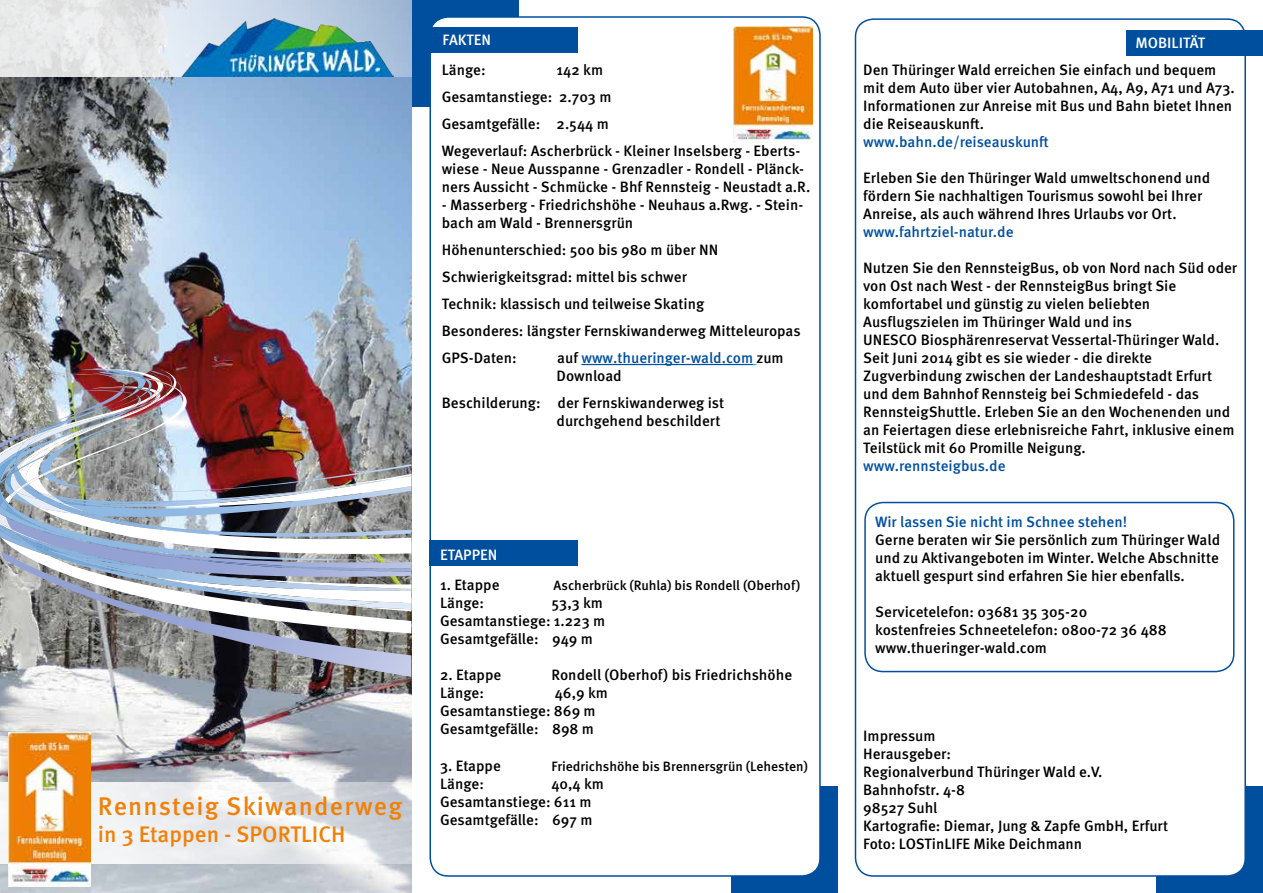
<style>
.page{position:relative;width:1263px;height:893px;background:#fff}
.page>*{position:absolute;margin:0;border:0;box-sizing:border-box;transform-origin:0 0}
.t1{font:500 25.5px "Meta Pro";letter-spacing:.045em;color:#f08108}
.t2{font:500 22.5px "Meta Pro";color:#f08108}
.t3{font:500 15px/18px "Meta Pro";color:#000}
.t4{font:500 15px/18px "Meta Pro";color:#004f9f}
.t5{font:500 15px "Meta Pro";color:#fff}
.t6{font:500 13.5px "Meta Pro";color:#000}
.s1{color:#000}
</style>
<div class="page">
<div style="left:412px;top:0;width:107px;height:106px;background:#004f9f"></div>
<div style="left:1157px;top:787px;width:106px;height:106px;background:#004f9f"></div>
<div style="left:731px;top:787px;width:107px;height:106px;background:#004f9f"></div>
<div style="left:430px;top:17px;width:390px;height:859px;background:#fff;border-radius:18px"></div>
<div style="left:429px;top:16px;width:392px;height:861px;border:2px solid #004f9f;border-radius:18px"></div>
<div style="left:855px;top:19px;width:390px;height:857px;background:#fff;border-radius:18px"></div>
<div style="left:855px;top:18px;width:391px;height:859px;border:2px solid #004f9f;border-radius:18px"></div>
<div style="left:429px;top:28px;width:149px;height:25px;background:#004f9f"></div>
<div style="left:1127px;top:30px;width:136px;height:25px;background:#004f9f"></div>
<img style="left:0;top:76px;width:411px;height:817px">
<svg style="left:0;top:783px;width:411px;height:81px"></svg>
<img style="left:8px;top:733px;width:82px;height:153px">
<svg style="left:0;top:0;width:411px;height:76px;background:#d9dfe6"></svg>
<img style="left:182px;top:19px;width:211px;height:57px">
<img style="left:40px;top:372px;width:371px;height:49px">
<img style="left:5px;top:390px;width:48px;height:11px">
<img style="left:0;top:421px;width:411px;height:156px">
<img style="left:111px;top:362px;width:65px;height:5px">
<img style="left:404px;top:516px;width:7px;height:21px">
<img style="left:98px;top:484px;width:91px;height:19px">
<img style="left:59px;top:482px;width:39px;height:21px">
<img style="left:51px;top:482px;width:8px;height:21px">
<img style="left:51px;top:392px;width:136px;height:80px">
<img style="left:0;top:517px;width:6px;height:5px">
<img style="left:1px;top:551px;width:410px;height:126px">
<img style="left:0;top:401px;width:151px;height:81px">
<img style="left:6px;top:503px;width:398px;height:57px">
<img style="left:51px;top:506px;width:59px;height:11px">
<img style="left:6px;top:517px;width:115px;height:14px">
<svg style="left:0;top:464px;width:51px;height:53px"></svg>
<img style="left:45px;top:403px;width:92px;height:30px">
<img style="left:0;top:412px;width:120px;height:52px">
<img style="left:18px;top:433px;width:27px;height:19px">
<img style="left:27px;top:529px;width:40px;height:2px">
<img style="left:0;top:522px;width:14px;height:3px">
<img style="left:153px;top:590px;width:258px;height:21px">
<img style="left:349px;top:602px;width:62px;height:7px">
<img style="left:262px;top:595px;width:119px;height:11px">
<img style="left:190px;top:590px;width:85px;height:6px">
<img style="left:74px;top:367px;width:107px;height:54px">
<img style="left:62px;top:414px;width:34px;height:11px">
<img style="left:0;top:434px;width:36px;height:16px">
<img style="left:34px;top:424px;width:30px;height:11px">
<img style="left:37px;top:574px;width:33px;height:3px">
<img style="left:27px;top:569px;width:43px;height:5px">
<img style="left:0;top:525px;width:18px;height:4px">
<img style="left:0;top:543px;width:14px;height:12px">
<img style="left:10px;top:543px;width:4px;height:7px">
<img style="left:0;top:529px;width:27px;height:14px">
<img style="left:70px;top:555px;width:341px;height:35px">
<img style="left:14px;top:531px;width:147px;height:38px">
<svg style="left:0;top:527px;width:16px;height:10px"></svg>
<hr style="left:581px;top:364px;width:172px;height:1px;background:#004f9f">
<img style="left:733px;top:27px;width:79px;height:115px">
<div style="left:429px;top:541px;width:149px;height:25px;background:#004f9f"></div>
<div style="left:864px;top:502px;width:370px;height:170px;border:2px solid #004f9f;border-radius:18px"></div>
<h1 class="t1" style="left:98px;top:787px;width:306px">Rennsteig Skiwanderweg</h1>
<h2 class="t2" style="left:98px;top:817px;width:249px">in 3 Etappen - SPORTLICH</h2>
<p class="t5" style="left:443px;top:28px;width:50px">FAKTEN</p>
<p class="t5" style="left:1135px;top:31px;width:71px">MOBILITÄT</p>
<p class="t3" style="left:442px;top:55px;width:360px;line-height:27px;text-indent:115px">142 km<br>Gesamtanstiege: 2.703 m<br>Gesamtgefälle: 2.544 m<br>Wegeverlauf: Ascherbrück - Kleiner Inselsberg - Eberts-</p>
<p class="t3" style="left:442px;top:159px;width:370px">wiese - Neue Ausspanne - Grenzadler - Rondell - Plänck&shy;ners Aussicht - Schmücke - Bhf Rennsteig - Neustadt a.R.</p>
<p class="t3" style="left:442px;top:195px;width:363px">- Masserberg - Friedrichshöhe - Neuhaus a.Rwg. - Stein&shy;bach am Wald - Brennersgrün</p>
<p class="t3" style="left:442px;top:235px;width:360px;line-height:27px">Höhenunterschied: 500 bis 980 m über NN Schwierigkeitsgrad: mittel bis schwer<br>Technik: klassisch und teilweise Skating<br>Besonderes: längster Fernskiwanderweg Mitteleuropas GPS-Daten:</p>
<p class="t3" style="left:442px;top:60px;width:45px">Länge:</p>
<p class="t4" style="left:557px;top:348px;width:229px"><span class="s1">auf</span> www.thueringer-wald.com <span class="s1">zum<br>Download</span></p>
<p class="t3" style="left:442px;top:393px;width:284px;text-align:right">Beschilderung: der Fernskiwanderweg ist durchgehend beschildert</p>
<p class="t5" style="left:440px;top:543px;width:59px">ETAPPEN</p>
<p class="t3" style="left:440px;top:575px;width:61px">1. Etappe</p>
<p class="t6" style="left:554px;top:575px;width:248px">Ascherbrück (Ruhla) bis Rondell (Oberhof)</p>
<p class="t3" style="left:440px;top:593px;width:45px">Länge:</p>
<p class="t3" style="left:440px;top:593px;width:167px;text-indent:111px">53,3 km<br>Gesamtanstiege: 1.223 m<br>Gesamtgefälle: 949 m</p>
<p class="t3" style="left:440px;top:665px;width:63px">2. Etappe</p>
<p class="t3" style="left:551px;top:665px;width:242px">Rondell (Oberhof) bis Friedrichshöhe</p>
<p class="t3" style="left:440px;top:683px;width:45px">Länge:</p>
<p class="t3" style="left:440px;top:683px;width:169px;text-indent:115px">46,9 km<br>Gesamtanstiege: 869 m<br>Gesamtgefälle: 898 m</p>
<p class="t3" style="left:440px;top:755px;width:62px">3. Etappe</p>
<p class="t6" style="left:551px;top:755px;width:258px">Friedrichshöhe bis Brennersgrün (Lehesten)</p>
<p class="t3" style="left:440px;top:773px;width:45px">Länge:</p>
<p class="t3" style="left:440px;top:773px;width:165px;text-indent:111px">40,4 km<br>Gesamtanstiege: 611 m<br>Gesamtgefälle: 697 m</p>
<p class="t3" style="left:863px;top:60px;width:373px">Den Thüringer Wald erreichen Sie einfach und bequem mit dem Auto über vier Autobahnen, A4, A9, A71 und A73.<br>Informationen zur Anreise mit Bus und Bahn bietet Ihnen die Reiseauskunft.</p>
<p class="t4" style="left:863px;top:132px;width:187px">www.bahn.de/reiseauskunft</p>
<p class="t3" style="left:863px;top:168px;width:348px">Erleben Sie den Thüringer Wald umweltschonend und fördern Sie nachhaltigen Tourismus sowohl bei Ihrer<br>Anreise, als auch während Ihres Urlaubs vor Ort.</p>
<p class="t4" style="left:863px;top:222px;width:152px">www.fahrtziel-natur.de</p>
<p class="t3" style="left:863px;top:258px;width:375px">Nutzen Sie den RennsteigBus, ob von Nord nach Süd oder von Ost nach West - der RennsteigBus bringt Sie komfortabel und günstig zu vielen beliebten Ausflugszielen im Thüringer Wald und ins<br>UNESCO Biosphärenreservat Vessertal-Thüringer Wald.<br>Seit Juni 2014 gibt es sie wieder - die direkte Zugverbindung zwischen der Landeshauptstadt Erfurt und dem Bahnhof Rennsteig bei Schmiedefeld - das RennsteigShuttle. Erleben Sie an den Wochenenden und an Feiertagen diese erlebnisreiche Fahrt, inklusive einem Teilstück mit 60 Promille Neigung.</p>
<p class="t4" style="left:863px;top:456px;width:144px">www.rennsteigbus.de</p>
<p class="t4" style="left:875px;top:512px;width:253px">Wir lassen Sie nicht im Schnee stehen!</p>
<p class="t3" style="left:875px;top:530px;width:346px;text-align:justify">Gerne beraten wir Sie persönlich zum Thüringer Wald und zu Aktivangeboten im Winter. Welche Abschnitte aktuell gespurt sind erfahren Sie hier ebenfalls.</p>
<p class="t3" style="left:875px;top:602px;width:293px">Servicetelefon: 03681 35 305-20 kostenfreies Schneetelefon: 0800-72 36 488 www.thueringer-wald.com</p>
<p class="t3" style="left:863px;top:726px;width:306px">Impressum<br>Herausgeber:<br>Regionalverbund Thüringer Wald e.V.<br>Bahnhofstr. 4-8<br>98527 Suhl<br>Kartografie: Diemar, Jung &amp; Zapfe GmbH, Erfurt<br>Foto: LOSTinLIFE Mike Deichmann</p>
</div>
